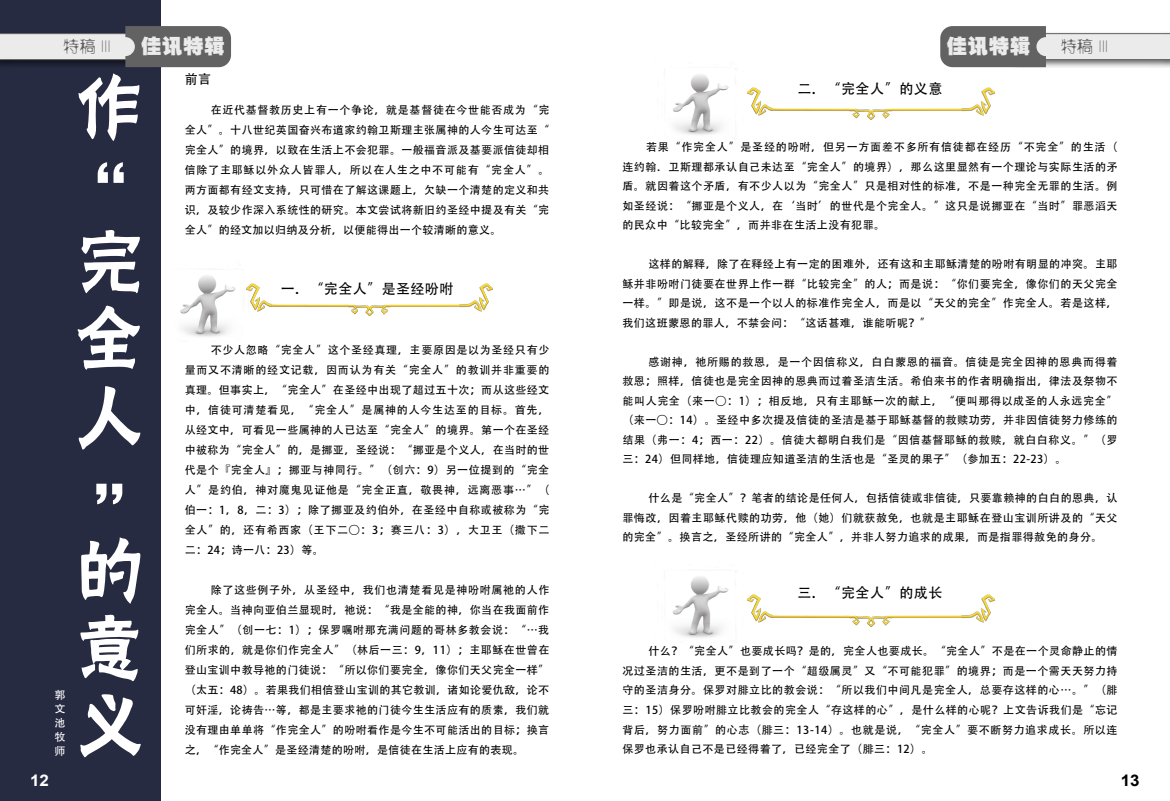
<style>
.page{position:relative;width:1170px;height:801px;background:#fff}
.page>*{position:absolute;margin:0;border:0;box-sizing:border-box;transform-origin:0 0}
.t1{font:68.6px/77.2px "FZYHJW GB1 0";color:#fff;text-align:justify}
.t2{font:20px "FZCCHJW GB1 0";letter-spacing:.06em;color:#ebebeb}
.t3{font:16px "FZXSHJW GB1 0";letter-spacing:.03em;color:#626262}
.t4{font:700 16px "Arial";color:#000;scale:1.06 1}
.t5{font:700 16px "Arial";color:#fff;scale:1.06 1}
.t6{font:14px "Adobe Heiti Std";letter-spacing:.04em;color:#000}
.t7{font:13px "Adobe Heiti Std";color:#000}
.t8{font:11px/20px "Adobe Heiti Std";letter-spacing:.04em;color:#000;text-align:justify}
.t9{font:11px/14px "Adobe Heiti Std";color:#fff;text-align:justify}
</style>
<div class="page">
<img style="left:251px;top:283px;width:242px;height:33px">
<img style="left:747px;top:87px;width:248px;height:33px">
<img style="left:747px;top:594px;width:248px;height:33px">
<img style="left:180px;top:276px;width:71px;height:61px">
<img style="left:673px;top:69px;width:63px;height:66px">
<img style="left:673px;top:571px;width:63px;height:67px">
<div style="left:0;top:0;width:160px;height:801px;background:#272b42"></div>
<div style="left:0;top:31px;width:166px;height:37px;background:#25283e"></div>
<svg style="left:0;top:26px;width:231px;height:41px;background:#86868a"></svg>
<div style="left:1009px;top:31px;width:161px;height:37px;background:#000;opacity:.57"></div>
<svg style="left:940px;top:26px;width:230px;height:41px;background:#a8a8a8"></svg>
<h3 class="t3" style="left:63px;top:39px;width:49px">特稿 III</h3>
<h2 class="t2" style="left:141px;top:35px;width:85px">佳讯特辑</h2>
<h2 class="t2" style="left:947px;top:35px;width:85px">佳讯特辑</h2>
<h3 class="t3" style="left:1061px;top:39px;width:49px">特稿 III</h3>
<h1 class="t1" style="left:75px;top:72px;width:70px">作</h1>
<h1 class="t1" style="left:59px;top:157px;width:70px">“</h1>
<h1 class="t1" style="left:75px;top:226px;width:70px">完全人</h1>
<p class="t9" style="left:54px;top:688px;width:12px">郭文池牧师</p>
<h3 class="t5" style="left:30px;top:770px;width:19px">12</h3>
<h1 class="t1" style="left:161px;top:509px;width:70px;rotate:-180deg">“</h1>
<h1 class="t1" style="left:75px;top:535px;width:70px">的意义</h1>
<p class="t7" style="left:185px;top:72px;width:28px">前言</p>
<p class="t8" style="left:185px;top:101px;width:366px;text-indent:26px">在近代基督教历史上有一个争论，就是基督徒在今世能否成为“完全人”。十八世纪英国奋兴布道家约翰卫斯理主张属神的人今生可达至“完全人”的境界，以致在生活上不会犯罪。一般福音派及基要派信徒却相信除了主耶稣以外众人皆罪人，所以在人生之中不可能有“完全人”。两方面都有经文支持，只可惜在了解这课题上，欠缺一个清楚的定义和共识，及较少作深入系统性的研究。本文尝试将新旧约圣经中提及有关“完全人”的经文加以归纳及分析，以便能得出一个较清晰的意义。</p>
<p class="t6" style="left:281px;top:281px;width:174px">一．“完全人”是圣经吩咐</p>
<p class="t8" style="left:185px;top:341px;width:366px;text-indent:26px">不少人忽略“完全人”这个圣经真理，主要原因是以为圣经只有少量而又不清晰的经文记载，因而认为有关“完全人”的教训并非重要的真理。但事实上，“完全人”在圣经中出现了超过五十次；而从这些经文中，信徒可清楚看见，“完全人”是属神的人今生达至的目标。首先，从经文中，可看见一些属神的人已达至“完全人”的境界。第一个在圣经中被称为“完全人”的，是挪亚，圣经说：“挪亚是个义人，在当时的世代是个『完全人』；挪亚与神同行。”（创六：9）另一位提到的“完全人”是约伯，神对魔鬼见证他是“完全正直，敬畏神，远离恶事…”（伯一：1，8，二：3）；除了挪亚及约伯外，在圣经中自称或被称为“完全人”的，还有希西家（王下二○：3；赛三八：3），大卫王（撒下二二：24；诗一八：23）等。</p>
<p class="t8" style="left:185px;top:581px;width:366px;text-indent:26px">除了这些例子外，从圣经中，我们也清楚看见是神吩咐属祂的人作完全人。当神向亚伯兰显现时，祂说：“我是全能的神，你当在我面前作完全人”（创一七：1）；保罗嘱咐那充满问题的哥林多教会说：“…我们所求的，就是你们作完全人”（林后一三：9，11）；主耶稣在世曾在登山宝训中教导祂的门徒说：“所以你们要完全，像你们天父完全一样”（太五：48）。若果我们相信登山宝训的其它教训，诸如论爱仇敌，论不可奸淫，论祷告…等，都是主要求祂的门徒今生生活应有的质素，我们就没有理由单单将“作完全人”的吩咐看作是今生不可能活出的目标；换言之，“作完全人”是圣经清楚的吩咐，是信徒在生活上应有的表现。</p>
<p class="t6" style="left:797px;top:81px;width:147px">二．“完全人”的义意</p>
<p class="t8" style="left:622px;top:138px;width:497px;line-height:19.5px">　　若果“作完全人”是圣经的吩咐，但另一方面差不多所有信徒都在经历“不完全”的生活（连约翰．卫斯理都承认自己未达至“完全人”的境界），那么这里显然有一个理论与实际生活的矛盾。就因着这个矛盾，有不少人以为“完全人”只是相对性的标准，不是一种完全无罪的生活。例如圣经说：“挪亚是个义人，在‘当时’的世代是个完全人。”这只是说挪亚在“当时”罪恶滔天的民众中“比较完全”，而并非在生活上没有犯罪。</p>
<p class="t8" style="left:622px;top:255px;width:497px;line-height:19.5px;text-indent:26px">这样的解释，除了在释经上有一定的困难外，还有这和主耶稣清楚的吩咐有明显的冲突。主耶稣并非吩咐门徒要在世界上作一群“比较完全”的人；而是说：“你们要完全，像你们的天父完全一样。”即是说，这不是一个以人的标准作完全人，而是以“天父的完全”作完全人。若是这样，我们这班蒙恩的罪人，不禁会问：“这话甚难，谁能听呢？”</p>
<p class="t8" style="left:622px;top:352px;width:497px;line-height:19.5px;text-indent:26px">感谢神，祂所赐的救恩，是一个因信称义，白白蒙恩的福音。信徒是完全因神的恩典而得着救恩；照样，信徒也是完全因神的恩典而过着圣洁生活。希伯来书的作者明确指出，律法及祭物不能叫人完全（来一○：1）；相反地，只有主耶稣一次的献上，“便叫那得以成圣的人永远完全”（来一○：14）。圣经中多次提及信徒的圣洁是基于耶稣基督的救赎功劳，并非因信徒努力修练的结果（弗一：4；西一：22）。信徒大都明白我们是“因信基督耶稣的救赎，就白白称义。”（罗三：24）但同样地，信徒理应知道圣洁的生活也是“圣灵的果子”（参加五：22-23）。</p>
<p class="t8" style="left:622px;top:489px;width:497px;line-height:19.5px;text-indent:26px">什么是“完全人”？笔者的结论是任何人，包括信徒或非信徒，只要靠赖神的白白的恩典，认罪悔改，因着主耶稣代赎的功劳，他（她）们就获赦免，也就是主耶稣在登山宝训所讲及的“天父的完全”。换言之，圣经所讲的“完全人”，并非人努力追求的成果，而是指罪得赦免的身分。</p>
<p class="t6" style="left:797px;top:585px;width:147px">三．“完全人”的成长</p>
<p class="t8" style="left:622px;top:642px;width:497px;line-height:19.6px;text-indent:26px">什么？“完全人”也要成长吗？是的，完全人也要成长。“完全人”不是在一个灵命静止的情况过圣洁的生活，更不是到了一个“超级属灵”又“不可能犯罪”的境界；而是一个需天天努力持守的圣洁身分。保罗对腓立比的教会说：“所以我们中间凡是完全人，总要存这样的心…。”（腓三：15）保罗吩咐腓立比教会的完全人“存这样的心”，是什么样的心呢？上文告诉我们是“忘记背后，努力面前”的心志（腓三：13-14）。也就是说，“完全人”要不断努力追求成长。所以连保罗也承认自己不是已经得着了，已经完全了（腓三：12）。</p>
<h3 class="t4" style="left:1121px;top:770px;width:19px">13</h3>
</div>
